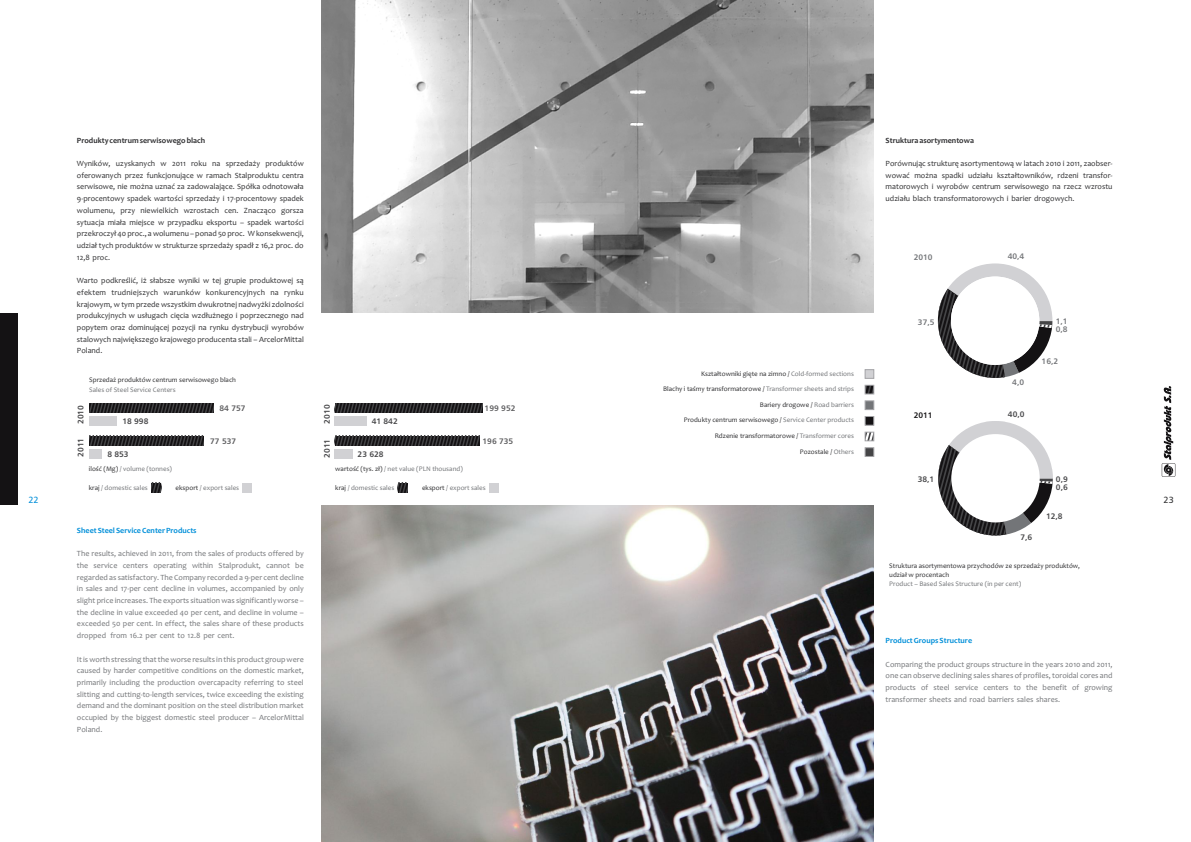
<style>
.page{position:relative;width:1191px;height:842px;background:#fff}
.page>*{position:absolute;margin:0;border:0;box-sizing:border-box;transform-origin:0 0}
.t1{font:9px "Humanist 777 L2 Roman B";color:#008fd9}
.t2{font:9px "Humanist 777 L2 Roman B";color:#2e2e30}
.t3{font:8px/11.7px "Candara";color:#737578;text-align:justify}
.t4{font:8px/11.7px "Candara";color:#2e2e30;text-align:justify}
.t5{font:8px "Humanist 777 L2 Roman B,Bold";color:#454547}
.t6{font:700 8px "Candara";color:#008fd9}
.t7{font:700 8px "Candara";color:#2e2e30}
.t8{font:8px "Humanist 777 L2 Roman B,Bold";color:#737578}
.t9{font:8px "Humanist 777 L2 Roman B,Bold";color:#5c5c5e}
.t10{font:8px "Humanist 777 L2 Roman B,Bold";color:#141214}
.t11{font:7px/8.5px "Candara";color:#2e2e30}
.t12{font:7px "Candara";color:#737578}
.s1{color:#2e2e30}
.s2{color:#737578}
</style>
<div class="page">
<img style="left:321px;top:0;width:552px;height:313px">
<img style="left:321px;top:505px;width:552px;height:337px">
<div style="left:0;top:313px;width:18px;height:191px;background:#141214"></div>
<svg style="left:1161px;top:386px;width:14px;height:91px"></svg>
<svg style="left:335px;top:403px;width:147px;height:9px"></svg>
<svg style="left:335px;top:436px;width:144px;height:10px"></svg>
<div style="left:335px;top:416px;width:32px;height:10px;background:#d1d1d4"></div>
<div style="left:335px;top:449px;width:18px;height:10px;background:#d1d1d4"></div>
<svg style="left:89px;top:403px;width:125px;height:9px"></svg>
<svg style="left:89px;top:436px;width:115px;height:10px"></svg>
<div style="left:89px;top:416px;width:28px;height:10px;background:#d1d1d4"></div>
<div style="left:89px;top:449px;width:13px;height:10px;background:#d1d1d4"></div>
<svg style="left:151px;top:483px;width:10px;height:10px"></svg>
<div style="left:242px;top:483px;width:10px;height:10px;background:#d1d1d4"></div>
<svg style="left:398px;top:483px;width:10px;height:10px"></svg>
<div style="left:489px;top:483px;width:10px;height:10px;background:#d1d1d4"></div>
<svg style="left:865px;top:369px;width:9px;height:10px"></svg>
<svg style="left:867px;top:387px;width:5px;height:5px"></svg>
<div style="left:865px;top:385px;width:9px;height:9px;border:1px solid #a3a3a6"></div>
<svg style="left:865px;top:401px;width:9px;height:9px"></svg>
<svg style="left:865px;top:416px;width:9px;height:9px"></svg>
<svg style="left:865px;top:447px;width:9px;height:10px"></svg>
<svg style="left:867px;top:434px;width:5px;height:5px"></svg>
<div style="left:865px;top:432px;width:9px;height:9px;border:1px solid #a3a3a6"></div>
<svg style="left:938px;top:421px;width:114px;height:114px"></svg>
<div style="left:951px;top:434px;width:88px;height:88px;background:#fff;border-radius:50%"></div>
<svg style="left:938px;top:263px;width:114px;height:115px"></svg>
<div style="left:951px;top:277px;width:88px;height:88px;background:#fff;border-radius:50%"></div>
<p class="t7" style="left:77px;top:137px;width:130px">Produkty centrum serwisowego blach</p>
<p class="t4" style="left:77px;top:158px;width:228px">Wyników, uzyskanych w 2011 roku na sprzedaży produktów oferowanych przez funkcjonujące w ramach Stalproduktu centra serwisowe, nie można uznać za zadowalające. Spółka odnotowała 9-procentowy spadek wartości sprzedaży i 17-procentowy spadek wolumenu, przy niewielkich wzrostach cen. Znacząco gorsza sytuacja miała miejsce w przypadku eksportu – spadek wartości przekroczył 40 proc., a wolumenu – ponad 50 proc. W konsekwencji, udział tych produktów w strukturze sprzedaży spadł z 16,2 proc. do 12,8 proc.</p>
<p class="t4" style="left:77px;top:275px;width:228px">Warto podkreślić, iż słabsze wyniki w tej grupie produktowej są efektem trudniejszych warunków konkurencyjnych na rynku krajowym, w tym przede wszystkim dwukrotnej nadwyżki zdolności produkcyjnych w usługach cięcia wzdłużnego i poprzecznego nad popytem oraz dominującej pozycji na rynku dystrybucji wyrobów stalowych największego krajowego producenta stali – ArcelorMittal Poland.</p>
<p class="t11" style="left:89px;top:376px;width:148px">Sprzedaż produktów centrum serwisowego blach</p>
<p class="t12" style="left:89px;top:387px;width:88px">Sales of Steel Service Centers</p>
<p class="t9" style="left:219px;top:404px;width:28px">84 757</p>
<p class="t9" style="left:210px;top:438px;width:28px">77 537</p>
<p class="t5" style="left:107px;top:451px;width:23px">8 853</p>
<p class="t5" style="left:77px;top:424px;width:20px;rotate:-90deg">2010</p>
<p class="t5" style="left:77px;top:457px;width:20px;rotate:-90deg">2011</p>
<p class="t5" style="left:122px;top:418px;width:28px">18 998</p>
<p class="t12" style="left:89px;top:465px;width:85px"><span class="s1">ilość (Mg)</span> / volume (tonnes)</p>
<p class="t5" style="left:324px;top:424px;width:20px;rotate:-90deg">2010</p>
<p class="t5" style="left:324px;top:458px;width:20px;rotate:-90deg">2011</p>
<p class="t5" style="left:372px;top:418px;width:28px">41 842</p>
<p class="t5" style="left:357px;top:451px;width:28px">23 628</p>
<p class="t12" style="left:335px;top:465px;width:129px"><span class="s1">wartość (tys. zł)</span> / net value (PLN thousand)</p>
<p class="t9" style="left:484px;top:404px;width:32px">199 952</p>
<p class="t9" style="left:482px;top:438px;width:32px">196 735</p>
<p class="t11" style="left:701px;top:370px;width:154px">Kształtowniki gięte na zimno / <span class="s2">Cold-formed sections</span></p>
<p class="t11" style="left:760px;top:401px;width:95px">Bariery drogowe / <span class="s2">Road barriers</span></p>
<p class="t11" style="left:684px;top:417px;width:172px">Produkty centrum serwisowego / <span class="s2">Service Center products</span></p>
<p class="t11" style="left:714px;top:433px;width:141px">Rdzenie transformatorowe / <span class="s2">Transformer cores</span></p>
<p class="t11" style="left:800px;top:448px;width:56px">Pozostale / <span class="s2">Others</span></p>
<p class="t11" style="left:663px;top:385px;width:192px">Blachy i taśmy transformatorowe / <span class="s2">Transformer sheets and strips</span></p>
<p class="t7" style="left:885px;top:137px;width:90px">Struktura asortymentowa</p>
<p class="t4" style="left:885px;top:158px;width:228px">Porównując strukturę asortymentową w latach 2010 i 2011, zaobser&shy;wować można spadki udziału kształtowników, rdzeni transfor&shy;matorowych i wyrobów centrum serwisowego na rzecz wzrostu udziału blach transformatorowych i barier drogowych.</p>
<p class="t8" style="left:913px;top:254px;width:20px">2010</p>
<p class="t8" style="left:1007px;top:253px;width:18px">40,4</p>
<p class="t8" style="left:918px;top:318px;width:18px">37,5</p>
<p class="t8" style="left:1055px;top:318px;width:13px">1,1</p>
<p class="t8" style="left:1041px;top:358px;width:18px">16,2</p>
<p class="t8" style="left:1055px;top:326px;width:13px">0,8</p>
<p class="t8" style="left:1012px;top:379px;width:13px">4,0</p>
<p class="t10" style="left:913px;top:412px;width:20px">2011</p>
<p class="t5" style="left:1008px;top:411px;width:18px">40,0</p>
<p class="t5" style="left:1056px;top:475px;width:13px">0,9</p>
<p class="t5" style="left:1046px;top:513px;width:18px">12,8</p>
<p class="t5" style="left:917px;top:476px;width:18px">38,1</p>
<p class="t5" style="left:1056px;top:484px;width:13px">0,6</p>
<p class="t12" style="left:89px;top:484px;width:61px"><span class="s1">kraj</span> / domestic sales</p>
<p class="t12" style="left:176px;top:484px;width:65px"><span class="s1">eksport</span> / export sales</p>
<p class="t12" style="left:335px;top:484px;width:61px"><span class="s1">kraj</span> / domestic sales</p>
<p class="t12" style="left:422px;top:484px;width:65px"><span class="s1">eksport</span> / export sales</p>
<p class="t1" style="left:28px;top:496px;width:12px">22</p>
<p class="t2" style="left:1163px;top:496px;width:12px">23</p>
<p class="t6" style="left:77px;top:527px;width:121px">Sheet Steel Service Center Products</p>
<p class="t3" style="left:77px;top:548px;width:228px">The results, achieved in 2011, from the sales of products offered by the service centers operating within Stalprodukt, cannot be regarded as satisfactory. The Company recorded a 9-per cent decline in sales and 17-per cent decline in volumes, accompanied by only slight price increases. The exports situation was significantly worse – the decline in value exceeded 40 per cent, and decline in volume – exceeded 50 per cent. In effect, the sales share of these products dropped from 16.2 per cent to 12.8 per cent.</p>
<p class="t3" style="left:77px;top:654px;width:228px">It is worth stressing that the worse results in this product group were caused by harder competitive conditions on the domestic market, primarily including the production overcapacity referring to steel slitting and cutting-to-length services, twice exceeding the existing demand and the dominant position on the steel distribution market occupied by the biggest domestic steel producer – ArcelorMittal Poland.</p>
<p class="t5" style="left:1020px;top:534px;width:13px">7,6</p>
<p class="t11" style="left:889px;top:563px;width:192px">Struktura asortymentowa przychodów ze sprzedaży produktów, udział w procentach</p>
<p class="t12" style="left:889px;top:580px;width:133px">Product – Based Sales Structure (in per cent)</p>
<p class="t6" style="left:885px;top:637px;width:88px">Product Groups Structure</p>
<p class="t3" style="left:885px;top:659px;width:228px">Comparing the product groups structure in the years 2010 and 2011, one can observe declining sales shares of profiles, toroidal cores and products of steel service centers to the benefit of growing transformer sheets and road barriers sales shares.</p>
</div>
